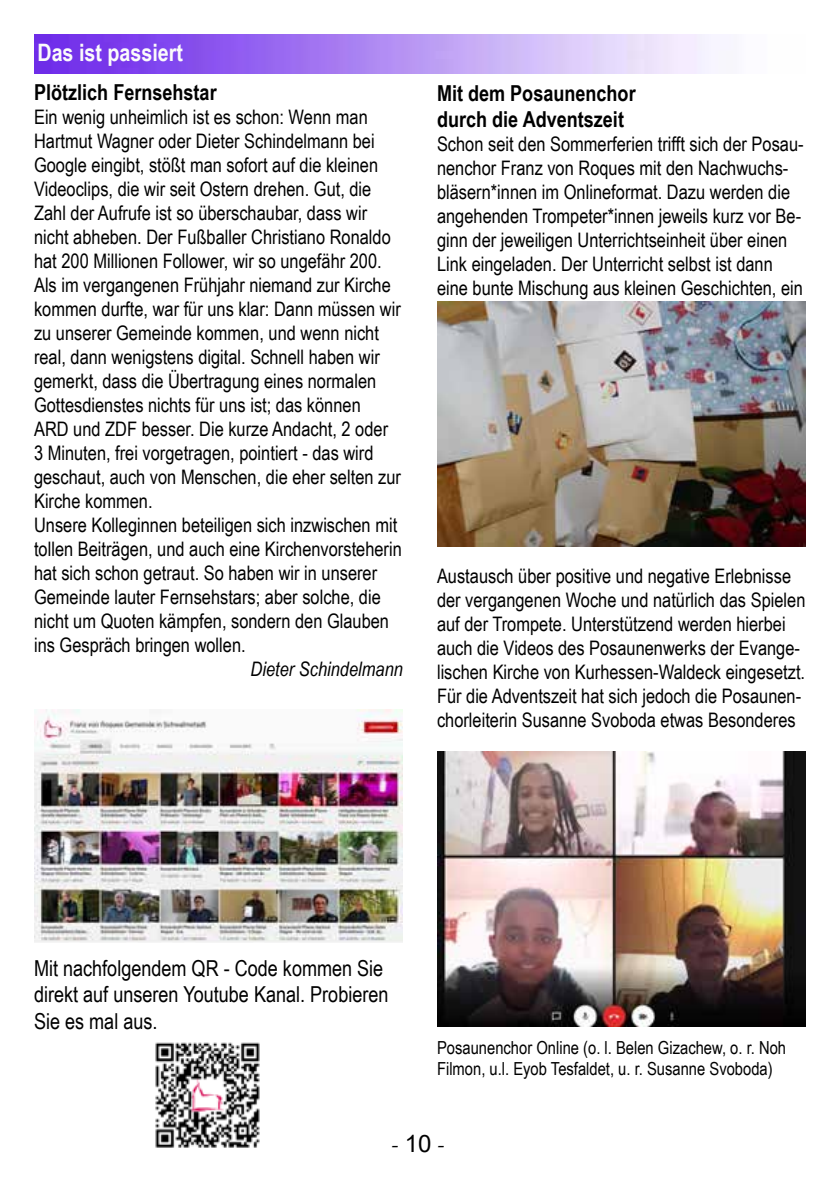
<style>
.page{position:relative;width:840px;height:1191px;background:#fff}
.page>*{position:absolute;margin:0;border:0;box-sizing:border-box;transform-origin:0 0}
.t1{font:700 24px "Arial Narrow";color:#fbfbfb}
.t2{font:24px "Minion Pro";color:#000}
.t3{font:22px/26.4px "Arial Narrow";color:#000}
.t4{font:700 22px/26.4px "Arial Narrow";color:#000}
.t5{font:20px/24px "Arial Narrow";color:#000}
.t6{font:italic 20px "Arial Narrow";color:#000}
.t7{font:18px/21.6px "Arial Narrow";color:#000}
.s1{font-family:"Arial"}
</style>
<div class="page">
<img style="left:34px;top:34px;width:677px;height:40px">
<img style="left:34px;top:710px;width:369px;height:232px">
<img style="left:155px;top:1042px;width:105px;height:106px">
<img style="left:437px;top:301px;width:368px;height:245px">
<img style="left:437px;top:751px;width:368px;height:275px">
<p class="t1" style="left:37px;top:35px;width:147px">Das ist passiert</p>
<p class="t4" style="left:34px;top:78px;width:184px">Plötzlich Fernsehstar</p>
<p class="t5" style="left:34px;top:104px;width:369px">Ein wenig unheimlich ist es schon: Wenn man Hartmut Wagner oder Dieter Schindelmann bei Google eingibt, stößt man sofort auf die kleinen Videoclips, die wir seit Ostern drehen. Gut, die Zahl der Aufrufe ist so überschaubar, dass wir nicht abheben. Der Fußballer Christiano Ronaldo hat 200 Millionen Follower, wir so ungefähr 200.<br>Als im vergangenen Frühjahr niemand zur Kirche kommen durfte, war für uns klar: Dann müssen wir zu unserer Gemeinde kommen, und wenn nicht real, dann wenigstens digital. Schnell haben wir gemerkt, dass die Übertragung eines normalen Gottesdienstes nichts für uns ist; das können<br>ARD und ZDF besser. Die kurze Andacht, 2 oder 3 Minuten, frei vorgetragen, pointiert - das wird geschaut, auch von Menschen, die eher selten zur Kirche kommen.<br>Unsere Kolleginnen beteiligen sich inzwischen mit tollen Beiträgen, und auch eine Kirchenvorsteherin hat sich schon getraut. So haben wir in unserer Gemeinde lauter Fernsehstars; aber solche, die nicht um Quoten kämpfen, sondern den Glauben ins Gespräch bringen wollen.</p>
<p class="t6" style="left:250px;top:655px;width:154px">Dieter Schindelmann</p>
<p class="t4" style="left:437px;top:79px;width:200px">Mit dem Posaunenchor durch die Adventszeit</p>
<p class="t5" style="left:437px;top:131px;width:368px">Schon seit den Sommerferien trifft sich der Posau&shy;nenchor Franz von Roques mit den Nachwuchs&shy;bläsern*innen im Onlineformat. Dazu werden die angehenden Trompeter*innen jeweils kurz vor Be&shy;ginn der jeweiligen Unterrichtseinheit über einen Link eingeladen. Der Unterricht selbst ist dann eine bunte Mischung aus kleinen Geschichten, ein</p>
<p class="t5" style="left:437px;top:563px;width:370px">Austausch über positive und negative Erlebnisse der vergangenen Woche und natürlich das Spielen auf der Trompete. Unterstützend werden hierbei auch die Videos des Posaunenwerks der Evange&shy;lischen Kirche von Kurhessen-Waldeck eingesetzt.<br>Für die Adventszeit hat sich jedoch die Posaunen&shy;chorleiterin Susanne Svoboda etwas Besonderes</p>
<p class="t3" style="left:34px;top:954px;width:356px">Mit nachfolgendem QR - Code kommen Sie direkt auf unseren Youtube Kanal. Probieren<br>Sie es mal aus.</p>
<p class="t7" style="left:437px;top:1036px;width:350px">Posaunenchor Online (o. l. Belen Gizachew, o. r. Noh<br>Filmon, u.l. Eyob Tesfaldet, u. r. Susanne Svoboda)</p>
<p class="t2" style="left:390px;top:1128px;width:56px">- <span class="s1">10</span> -</p>
</div>
